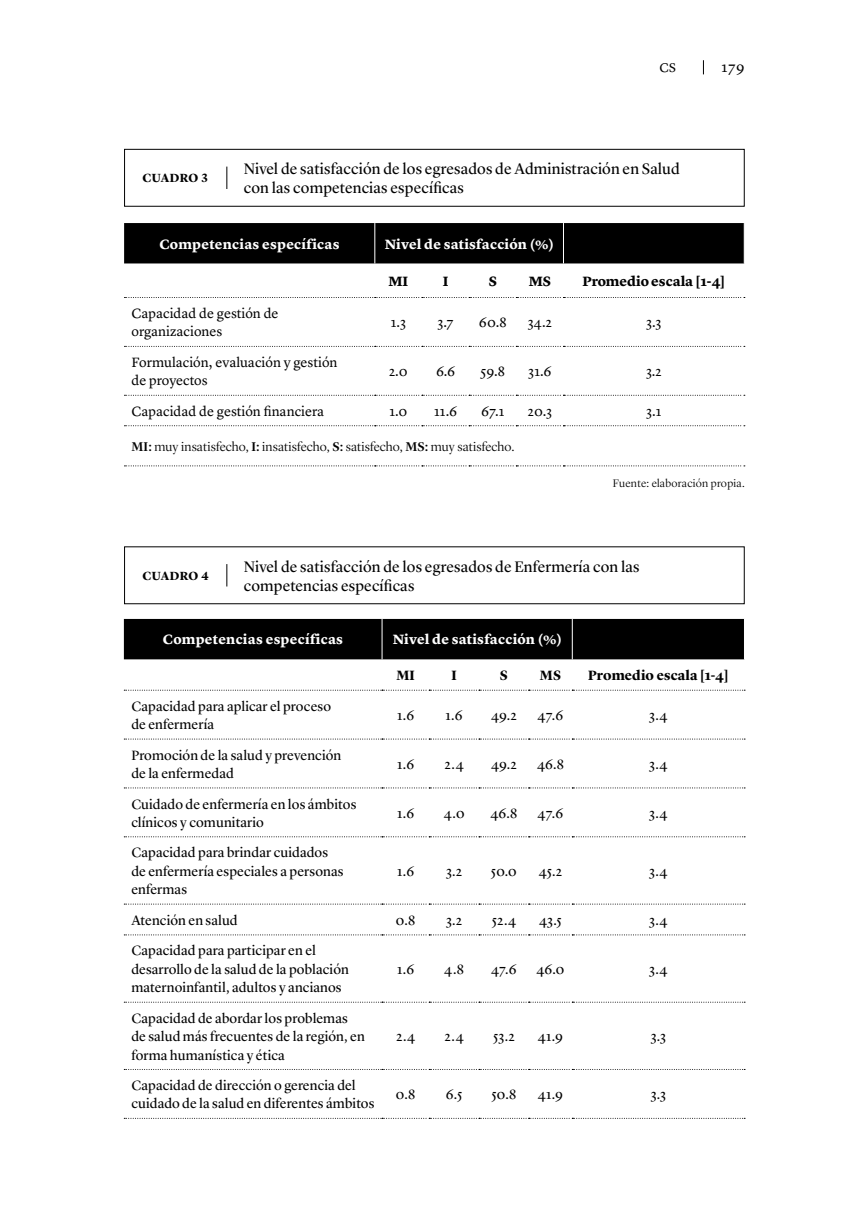
<style>
.page{position:relative;width:844px;height:1216px;background:#fff}
.page>*{position:absolute;margin:0;border:0;box-sizing:border-box;transform-origin:0 0}
.Grafico_texto{font:15.75px/19.2px "Lyon Display";letter-spacing:.01em;color:#000}
.t1{font:14.88px "Lyon Text";color:#000}
.Grafico_texto-2{font:14px/18.4px "Lyon Display";letter-spacing:.01em;color:#000}
.TABLA_texto{font:14px/18.4px "Lyon Text";color:#000}
.TABLA_Titulo{font:700 14px "Lyon Text";letter-spacing:.02em;color:#fff}
.TABLA_texto-2{font:700 14px "Lyon Text";color:#000}
.Grafico_texto-3{font:700 14px "Lyon Display";letter-spacing:.01em;color:#000}
.Pie_Página_CS{font:300 13.12px "Lyon Display";letter-spacing:.01em;color:#000}
.t2{font:13.12px "Lyon Text";color:#000}
.Grafico_titulo{font:700 12.25px "Lyon Display";letter-spacing:.03em;color:#000}
.Fuente{font:300 11.38px "Lyon Display";letter-spacing:.02em;color:#000}
.s1{font-weight:500}
</style>
<div class="page">
<svg style="left:703px;top:60px;width:1px;height:14px"></svg>
<div style="left:124px;top:149px;width:620px;height:58px;border:1px solid #000"></div>
<svg style="left:226px;top:167px;width:1px;height:22px"></svg>
<svg style="left:226px;top:564px;width:1px;height:22px"></svg>
<div style="left:124px;top:223px;width:619px;height:40px;background:#000"></div>
<hr style="left:374px;top:223px;width:1px;height:40px;background:#fff">
<hr style="left:563px;top:223px;width:1px;height:40px;background:#fff">
<svg style="left:124px;top:297px;width:620px;height:1px"></svg>
<svg style="left:124px;top:346px;width:620px;height:1px"></svg>
<svg style="left:124px;top:395px;width:620px;height:1px"></svg>
<svg style="left:124px;top:425px;width:620px;height:1px"></svg>
<svg style="left:124px;top:465px;width:620px;height:1px"></svg>
<div style="left:124px;top:619px;width:619px;height:40px;background:#000"></div>
<hr style="left:381px;top:619px;width:1px;height:40px;background:#fff">
<hr style="left:571px;top:619px;width:1px;height:40px;background:#fff">
<svg style="left:124px;top:689px;width:621px;height:1px"></svg>
<svg style="left:124px;top:738px;width:621px;height:1px"></svg>
<svg style="left:124px;top:787px;width:621px;height:1px"></svg>
<svg style="left:124px;top:836px;width:621px;height:1px"></svg>
<svg style="left:124px;top:903px;width:621px;height:1px"></svg>
<svg style="left:124px;top:934px;width:621px;height:1px"></svg>
<svg style="left:124px;top:1001px;width:621px;height:1px"></svg>
<svg style="left:124px;top:1069px;width:621px;height:1px"></svg>
<svg style="left:124px;top:1117px;width:621px;height:1px"></svg>
<p class="t2" style="left:659px;top:58px;width:18px">CS</p>
<p class="t1" style="left:721px;top:55px;width:25px">179</p>
<p class="Grafico_titulo" style="left:142px;top:169px;width:67px">CUADRO 3</p>
<p class="Grafico_texto" style="left:244px;top:158px;width:437px">Nivel de satisfacción de los egresados de Administración en Salud con las competencias específicas</p>
<p class="TABLA_Titulo" style="left:159px;top:233px;width:182px">Competencias específicas</p>
<p class="TABLA_Titulo" style="left:384px;top:233px;width:170px">Nivel de satisfacción (%)</p>
<p class="TABLA_texto-2" style="left:388px;top:270px;width:21px">MI</p>
<p class="TABLA_texto-2" style="left:442px;top:270px;width:7px">I</p>
<p class="TABLA_texto-2" style="left:488px;top:270px;width:10px">S</p>
<p class="TABLA_texto-2" style="left:528px;top:270px;width:24px">MS</p>
<p class="TABLA_texto-2" style="left:582px;top:270px;width:144px">Promedio escala [1-4]</p>
<p class="TABLA_texto" style="left:131px;top:303px;width:148px">Capacidad de gestión de organizaciones</p>
<p class="TABLA_texto" style="left:391px;top:312px;width:17px">1.3</p>
<p class="TABLA_texto" style="left:437px;top:312px;width:18px">3.7</p>
<p class="TABLA_texto" style="left:479px;top:312px;width:29px">60.8</p>
<p class="TABLA_texto" style="left:528px;top:312px;width:25px">34.2</p>
<p class="TABLA_texto" style="left:646px;top:312px;width:17px">3.3</p>
<p class="TABLA_texto" style="left:131px;top:352px;width:207px">Formulación, evaluación y gestión de proyectos</p>
<p class="TABLA_texto" style="left:389px;top:361px;width:20px">2.0</p>
<p class="TABLA_texto" style="left:436px;top:361px;width:21px">6.6</p>
<p class="TABLA_texto" style="left:480px;top:361px;width:26px">59.8</p>
<p class="TABLA_texto" style="left:528px;top:361px;width:25px">31.6</p>
<p class="TABLA_texto" style="left:645px;top:361px;width:17px">3.2</p>
<p class="TABLA_texto" style="left:131px;top:401px;width:194px">Capacidad de gestión financiera</p>
<p class="TABLA_texto" style="left:389px;top:401px;width:20px">1.0</p>
<p class="TABLA_texto" style="left:434px;top:401px;width:25px">11.6</p>
<p class="TABLA_texto" style="left:481px;top:401px;width:25px">67.1</p>
<p class="TABLA_texto" style="left:527px;top:401px;width:26px">20.3</p>
<p class="TABLA_texto" style="left:646px;top:401px;width:17px">3.1</p>
<p class="Pie_Página_CS" style="left:131px;top:437px;width:384px"><span class="s1">MI:</span> muy insatisfecho, <span class="s1">I:</span> insatisfecho, <span class="s1">S:</span> satisfecho, <span class="s1">MS:</span> muy satisfecho.</p>
<p class="Fuente" style="left:612px;top:475px;width:133px">Fuente: elaboración propia.</p>
<p class="Grafico_titulo" style="left:142px;top:566px;width:68px">CUADRO 4</p>
<p class="Grafico_texto" style="left:244px;top:555px;width:397px">Nivel de satisfacción de los egresados de Enfermería con las competencias específicas</p>
<p class="TABLA_Titulo" style="left:163px;top:629px;width:182px">Competencias específicas</p>
<p class="TABLA_Titulo" style="left:392px;top:629px;width:170px">Nivel de satisfacción (%)</p>
<p class="Grafico_texto-3" style="left:396px;top:665px;width:20px">MI</p>
<p class="Grafico_texto-3" style="left:451px;top:665px;width:7px">I</p>
<p class="Grafico_texto-3" style="left:500px;top:665px;width:9px">S</p>
<p class="Grafico_texto-3" style="left:540px;top:665px;width:23px">MS</p>
<p class="Grafico_texto-3" style="left:588px;top:665px;width:142px">Promedio escala [1-4]</p>
<p class="Grafico_texto-2" style="left:131px;top:695px;width:201px">Capacidad para aplicar el proceso de enfermería</p>
<p class="Grafico_texto-2" style="left:397px;top:705px;width:19px">1.6</p>
<p class="Grafico_texto-2" style="left:445px;top:705px;width:19px">1.6</p>
<p class="Grafico_texto-2" style="left:491px;top:705px;width:27px">49.2</p>
<p class="Grafico_texto-2" style="left:537px;top:705px;width:27px">47.6</p>
<p class="Grafico_texto-2" style="left:649px;top:705px;width:20px">3.4</p>
<p class="Grafico_texto-2" style="left:131px;top:744px;width:211px">Promoción de la salud y prevención de la enfermedad</p>
<p class="Grafico_texto-2" style="left:397px;top:753px;width:19px">1.6</p>
<p class="Grafico_texto-2" style="left:444px;top:753px;width:20px">2.4</p>
<p class="Grafico_texto-2" style="left:491px;top:753px;width:27px">49.2</p>
<p class="Grafico_texto-2" style="left:537px;top:753px;width:28px">46.8</p>
<p class="Grafico_texto-2" style="left:649px;top:753px;width:20px">3.4</p>
<p class="Grafico_texto-2" style="left:131px;top:793px;width:226px">Cuidado de enfermería en los ámbitos clínicos y comunitario</p>
<p class="Grafico_texto-2" style="left:397px;top:802px;width:19px">1.6</p>
<p class="Grafico_texto-2" style="left:443px;top:802px;width:22px">4.0</p>
<p class="Grafico_texto-2" style="left:490px;top:802px;width:28px">46.8</p>
<p class="Grafico_texto-2" style="left:537px;top:802px;width:27px">47.6</p>
<p class="Grafico_texto-2" style="left:649px;top:802px;width:20px">3.4</p>
<p class="Grafico_texto-2" style="left:131px;top:842px;width:214px">Capacidad para brindar cuidados de enfermería especiales a personas enfermas</p>
<p class="Grafico_texto-2" style="left:397px;top:860px;width:19px">1.6</p>
<p class="Grafico_texto-2" style="left:446px;top:860px;width:17px">3.2</p>
<p class="Grafico_texto-2" style="left:491px;top:860px;width:27px">50.0</p>
<p class="Grafico_texto-2" style="left:538px;top:860px;width:25px">45.2</p>
<p class="Grafico_texto-2" style="left:649px;top:860px;width:20px">3.4</p>
<p class="Grafico_texto-2" style="left:131px;top:909px;width:108px">Atención en salud</p>
<p class="Grafico_texto-2" style="left:396px;top:909px;width:21px">0.8</p>
<p class="Grafico_texto-2" style="left:446px;top:909px;width:17px">3.2</p>
<p class="Grafico_texto-2" style="left:491px;top:909px;width:26px">52.4</p>
<p class="Grafico_texto-2" style="left:539px;top:909px;width:24px">43.5</p>
<p class="Grafico_texto-2" style="left:649px;top:909px;width:20px">3.4</p>
<p class="Grafico_texto-2" style="left:131px;top:940px;width:219px">Capacidad para participar en el desarrollo de la salud de la población maternoinfantil, adultos y ancianos</p>
<p class="Grafico_texto-2" style="left:397px;top:958px;width:19px">1.6</p>
<p class="Grafico_texto-2" style="left:444px;top:958px;width:21px">4.8</p>
<p class="Grafico_texto-2" style="left:491px;top:958px;width:27px">47.6</p>
<p class="Grafico_texto-2" style="left:536px;top:958px;width:29px">46.0</p>
<p class="Grafico_texto-2" style="left:649px;top:958px;width:20px">3.4</p>
<p class="Grafico_texto-2" style="left:131px;top:1007px;width:235px">Capacidad de abordar los problemas de salud más frecuentes de la región, en forma humanística y ética</p>
<p class="Grafico_texto-2" style="left:396px;top:1026px;width:20px">2.4</p>
<p class="Grafico_texto-2" style="left:444px;top:1026px;width:20px">2.4</p>
<p class="Grafico_texto-2" style="left:493px;top:1026px;width:23px">53.2</p>
<p class="Grafico_texto-2" style="left:538px;top:1026px;width:27px">41.9</p>
<p class="Grafico_texto-2" style="left:650px;top:1026px;width:17px">3.3</p>
<p class="Grafico_texto-2" style="left:131px;top:1074px;width:245px">Capacidad de dirección o gerencia del cuidado de la salud en diferentes ámbitos</p>
<p class="Grafico_texto-2" style="left:396px;top:1084px;width:21px">0.8</p>
<p class="Grafico_texto-2" style="left:446px;top:1084px;width:18px">6.5</p>
<p class="Grafico_texto-2" style="left:491px;top:1084px;width:26px">50.8</p>
<p class="Grafico_texto-2" style="left:538px;top:1084px;width:27px">41.9</p>
<p class="Grafico_texto-2" style="left:650px;top:1084px;width:17px">3.3</p>
</div>
